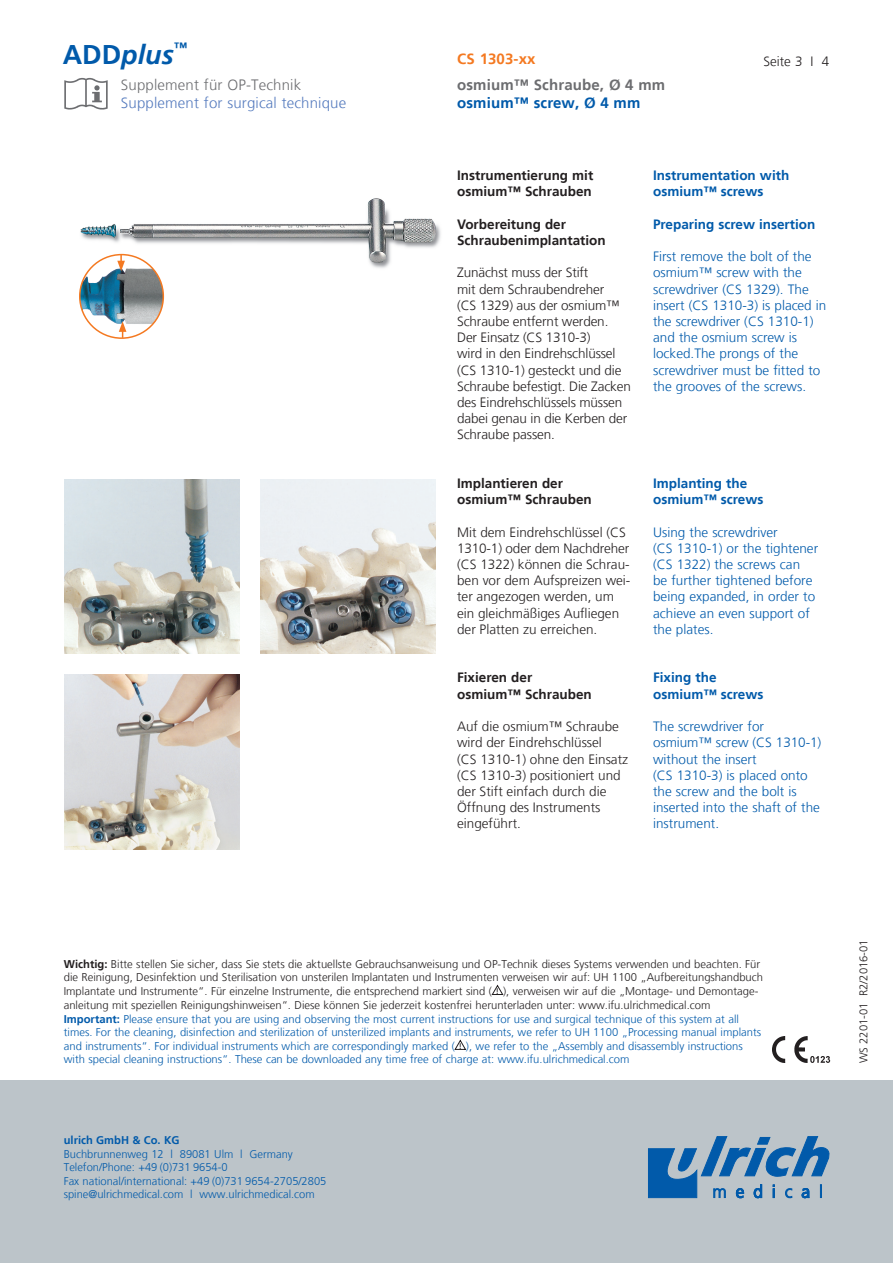
<style>
.page{position:relative;width:893px;height:1263px;background:#fff}
.page>*{position:absolute;margin:0;border:0;box-sizing:border-box;transform-origin:0 0}
.t1{font:italic 700 27px "Frutiger LT";color:#015aaa}
.t2{font:300 15px "Frutiger LT";letter-spacing:.01em;color:#557bbe}
.t3{font:300 15px "Frutiger LT";letter-spacing:.01em;color:#6c6d70}
.t4{font:700 15px "Frutiger LT";letter-spacing:.01em;color:#6c6d70}
.t5{font:700 15px "Frutiger LT";letter-spacing:.01em;color:#015aaa}
.t6{font:700 15px "Frutiger LT";letter-spacing:.01em;color:#f47921}
.t7{font:300 13.5px/16.2px "Frutiger LT";color:#231f20}
.t8{font:300 13.5px/16.2px "Frutiger LT";color:#015aaa}
.t9{font:700 13.5px/16.2px "Frutiger LT";color:#231f20}
.t10{font:700 13.5px/16.2px "Frutiger LT";color:#015aaa}
.t11{font:300 11.25px/13.6px "Frutiger LT";color:#231f20}
.t12{font:300 11.25px/13.5px "Frutiger LT";color:#015aaa}
.t13{font:700 11.25px "Frutiger LT";color:#015aaa}
.s1{font-style:normal}
.s2{font-weight:700}
.s3{font-weight:400;font-size:8.1px}
.s4{font-weight:700;color:#015aaa}
.s5{color:#015aaa}
</style>
<div class="page">
<img style="left:64px;top:77px;width:44px;height:33px">
<div style="left:0;top:1080px;width:893px;height:183px;background:#bcc4c9"></div>
<svg style="left:648px;top:1136px;width:181px;height:62px"></svg>
<img style="left:773px;top:1037px;width:58px;height:26px">
<img style="left:79px;top:198px;width:362px;height:98px">
<img style="left:64px;top:675px;width:175px;height:174px">
<img style="left:64px;top:479px;width:175px;height:174px">
<img style="left:261px;top:479px;width:175px;height:174px">
<img style="left:80px;top:267px;width:83px;height:58px">
<div style="left:79px;top:254px;width:85px;height:85px;border:2px solid #f47921;border-radius:50%"></div>
<svg style="left:117px;top:255px;width:8px;height:16px"></svg>
<svg style="left:119px;top:321px;width:7px;height:17px"></svg>
<svg style="left:492px;top:985px;width:11px;height:10px"></svg>
<svg style="left:454px;top:1040px;width:12px;height:10px"></svg>
<h1 class="t1" style="left:63px;top:39px;width:126px"><span class="s1">ADD</span>plus<sup>™</sup></h1>
<h2 class="t3" style="left:121px;top:76px;width:182px">Supplement für OP-Technik</h2>
<h2 class="t2" style="left:121px;top:94px;width:227px">Supplement for surgical technique</h2>
<h2 class="t6" style="left:457px;top:50px;width:80px">CS 1303-xx</h2>
<h2 class="t4" style="left:457px;top:76px;width:210px">osmium™ Schraube, Ø 4 mm</h2>
<h2 class="t5" style="left:457px;top:94px;width:185px">osmium™ screw, Ø 4 mm</h2>
<p class="t7" style="left:763px;top:54px;width:67px">Seite 3 I 4</p>
<p class="t9" style="left:457px;top:167px;width:138px">Instrumentierung mit osmium™ Schrauben</p>
<p class="t9" style="left:457px;top:216px;width:150px">Vorbereitung der<br>Schraubenimplantation</p>
<p class="t7" style="left:457px;top:265px;width:175px">Zunächst muss der Stift<br>mit dem Schraubendreher<br>(CS 1329) aus der osmium™<br>Schraube entfernt werden.<br>Der Einsatz (CS 1310‑3)<br>wird in den Eindrehschlüssel (CS 1310‑1) gesteckt und die<br>Schraube befestigt. Die Zacken des Eindrehschlüssels müssen dabei genau in die Kerben der<br>Schraube passen.</p>
<p class="t9" style="left:457px;top:475px;width:136px">Implantieren der osmium™ Schrauben</p>
<p class="t7" style="left:457px;top:524px;width:175px">Mit dem Eindrehschlüssel (CS<br>1310‑1) oder dem Nachdreher (CS 1322) können die Schrau&shy;ben vor dem Aufspreizen wei&shy;ter angezogen werden, um ein gleichmäßiges Aufliegen der Platten zu erreichen.</p>
<p class="t9" style="left:457px;top:670px;width:136px">Fixieren der osmium™ Schrauben</p>
<p class="t7" style="left:457px;top:718px;width:173px">Auf die osmium™ Schraube wird der Eindrehschlüssel<br>(CS 1310‑1) ohne den Einsatz (CS 1310‑3) positioniert und der Stift einfach durch die<br>Öffnung des Instruments eingeführt.</p>
<p class="t10" style="left:653px;top:167px;width:138px">Instrumentation with osmium™ screws</p>
<p class="t10" style="left:653px;top:216px;width:164px">Preparing screw insertion</p>
<p class="t8" style="left:653px;top:249px;width:175px">First remove the bolt of the osmium™ screw with the screwdriver (CS 1329). The insert (CS 1310‑3) is placed in the screwdriver (CS 1310‑1) and the osmium screw is locked.The prongs of the screwdriver must be fitted to the grooves of the screws.</p>
<p class="t10" style="left:653px;top:475px;width:112px">Implanting the osmium™ screws</p>
<p class="t8" style="left:653px;top:524px;width:167px">Using the screwdriver<br>(CS 1310‑1) or the tightener (CS 1322) the screws can<br>be further tightened before being expanded, in order to achieve an even support of the plates.</p>
<p class="t10" style="left:653px;top:670px;width:112px">Fixing the osmium™ screws</p>
<p class="t8" style="left:653px;top:718px;width:170px">The screwdriver for osmium™ screw (CS 1310‑1) without the insert<br>(CS 1310‑3) is placed onto the screw and the bolt is inserted into the shaft of the instrument.</p>
<p class="t11" style="left:64px;top:957px;width:701px"><span class="s2">Wichtig:</span> Bitte stellen Sie sicher, dass Sie stets die aktuellste Gebrauchsanweisung und OP-Technik dieses Systems verwenden und beachten. Für die Reinigung, Desinfektion und Sterilisation von unsterilen Implantaten und Instrumenten verweisen wir auf: UH 1100 „Aufbereitungshandbuch Implantate und Instrumente“. Für einzelne Instrumente, die entsprechend markiert sind ( <span class="s3">!</span> ), verweisen wir auf die „Montage- und Demontage&shy;anleitung mit speziellen Reinigungshinweisen“. Diese können Sie jederzeit kostenfrei herunterladen unter: www.ifu.ulrichmedical.com <span class="s4">Important:</span> <span class="s5">Please ensure that you are using and observing the most current instructions for use and surgical technique of this system at all times. For the cleaning, disinfection and sterilization of unsterilized implants and instruments, we refer to UH 1100 „Processing manual implants and instruments“. For individual instruments which are correspondingly marked (</span> <span class="s3">!</span> <span class="s5">), we refer to the „Assembly and disassembly instructions with special cleaning instructions“. These can be downloaded any time free of charge at: www.ifu.ulrichmedical.com</span></p>
<p class="t13" style="left:64px;top:1133px;width:117px">ulrich GmbH &amp; Co. KG</p>
<p class="t12" style="left:64px;top:1147px;width:264px">Buchbrunnenweg 12 l 89081 Ulm l Germany Telefon/Phone: +49 (0)731 9654-0<br>Fax national/international: +49 (0)731 9654-2705/2805 spine@ulrichmedical.com l www.ulrichmedical.com</p>
<p class="t11" style="left:857px;top:1063px;width:125px;rotate:-90deg">WS 2201-01 R2/2016-01</p>
</div>
